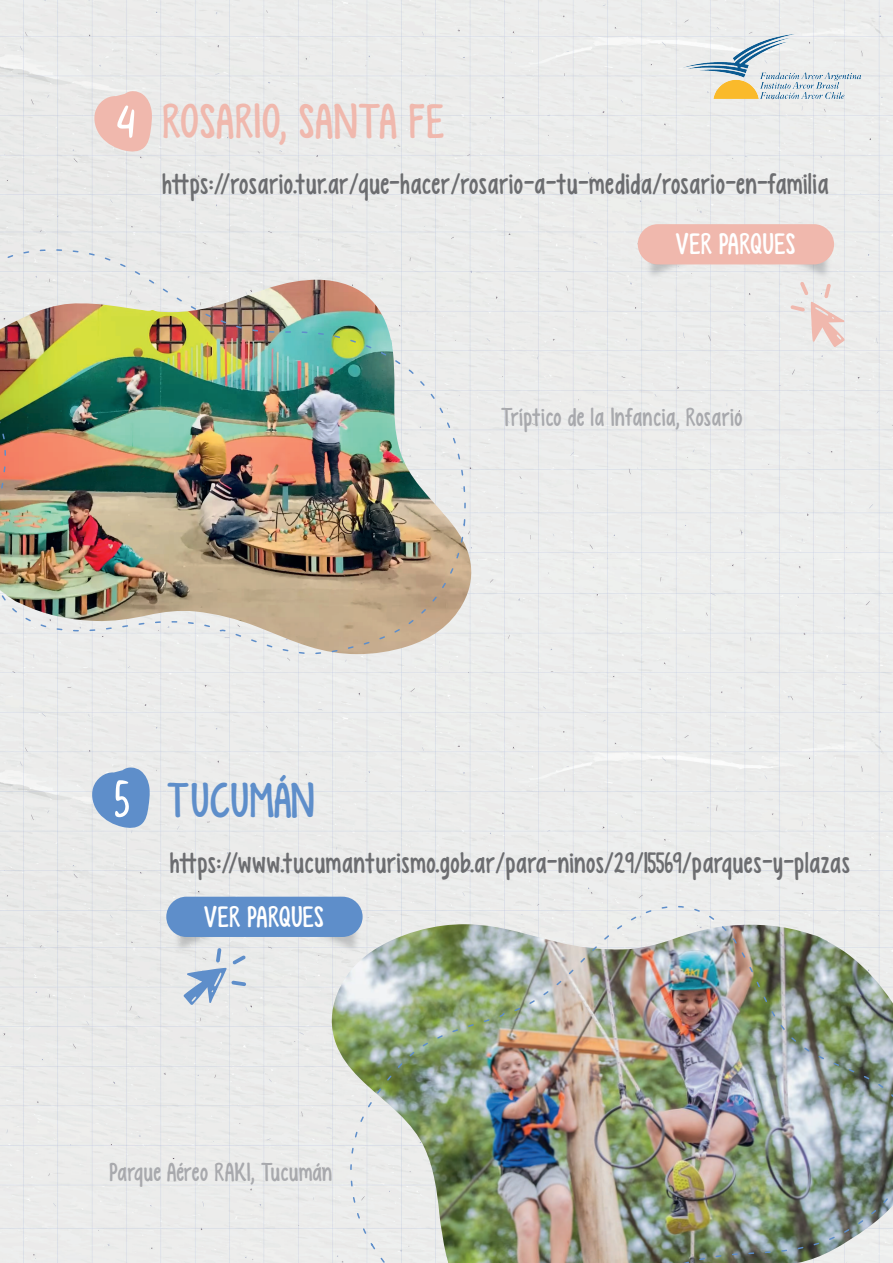
<style>
.page{position:relative;width:893px;height:1263px;background:#ececeb}
.page>*{position:absolute;margin:0;border:0;box-sizing:border-box;transform-origin:0 0}
.t1{font:57px "Carolina Valtuille";color:#fff}
.t2{font:48.75px "KG Empireof Dirt";letter-spacing:.02em;color:#f0b8ad}
.t3{font:48.75px "KG Empireof Dirt";letter-spacing:.025em;color:#5e8eca}
.t4{font:29.7px "KG Empireof Dirt";letter-spacing:.015em;color:#6c6d70}
.t5{font:29.7px "KG Empireof Dirt";letter-spacing:.025em;color:#fff}
.t6{font:25.95px "KG Empireof Dirt";letter-spacing:.01em;color:#a8a9ad}
</style>
<div class="page">
<img style="left:681px;top:25px;width:181px;height:82px">
<svg style="left:93px;top:90px;width:59px;height:62px;background:#eec4bc"></svg>
<svg style="left:90px;top:766px;width:60px;height:62px;background:#83a6d2"></svg>
<img style="left:0;top:248px;width:466px;height:406px">
<img style="left:330px;top:1002px;width:20px;height:261px">
<img style="left:350px;top:905px;width:543px;height:358px">
<svg style="left:790px;top:329px;width:55px;height:18px"></svg>
<svg style="left:183px;top:1002px;width:63px;height:3px"></svg>
<img style="left:597px;top:200px;width:129px;height:129px">
<img style="left:726px;top:200px;width:154px;height:129px">
<div style="left:638px;top:224px;width:196px;height:40px;background:#f0b8ad;border-radius:20px"></div>
<img style="left:126px;top:872px;width:128px;height:130px">
<img style="left:254px;top:872px;width:154px;height:130px">
<div style="left:166px;top:897px;width:197px;height:40px;background:#5e8eca;border-radius:20px"></div>
<h1 class="t1" style="left:116px;top:96px;width:22px">4</h1>
<h2 class="t2" style="left:163px;top:93px;width:282px">ROSARIO, SANTA FE</h2>
<p class="t4" style="left:162px;top:167px;width:668px">https://rosario.tur.ar/que-hacer/rosario-a-tu-medida/rosario-en-familia</p>
<p class="t5" style="left:676px;top:227px;width:121px">VER PARQUES</p>
<p class="t6" style="left:501px;top:402px;width:243px">Tríptico de la Infancia, Rosario</p>
<h1 class="t1" style="left:113px;top:772px;width:19px">5</h1>
<h2 class="t3" style="left:167px;top:773px;width:149px">TUCUMÁN</h2>
<p class="t4" style="left:170px;top:846px;width:682px">https://www.tucumanturismo.gob.ar/para-ninos/29/15569/parques-y-plazas</p>
<p class="t5" style="left:204px;top:900px;width:121px">VER PARQUES</p>
<p class="t6" style="left:110px;top:1157px;width:224px">Parque Aéreo RAKI, Tucumán</p>
</div>
